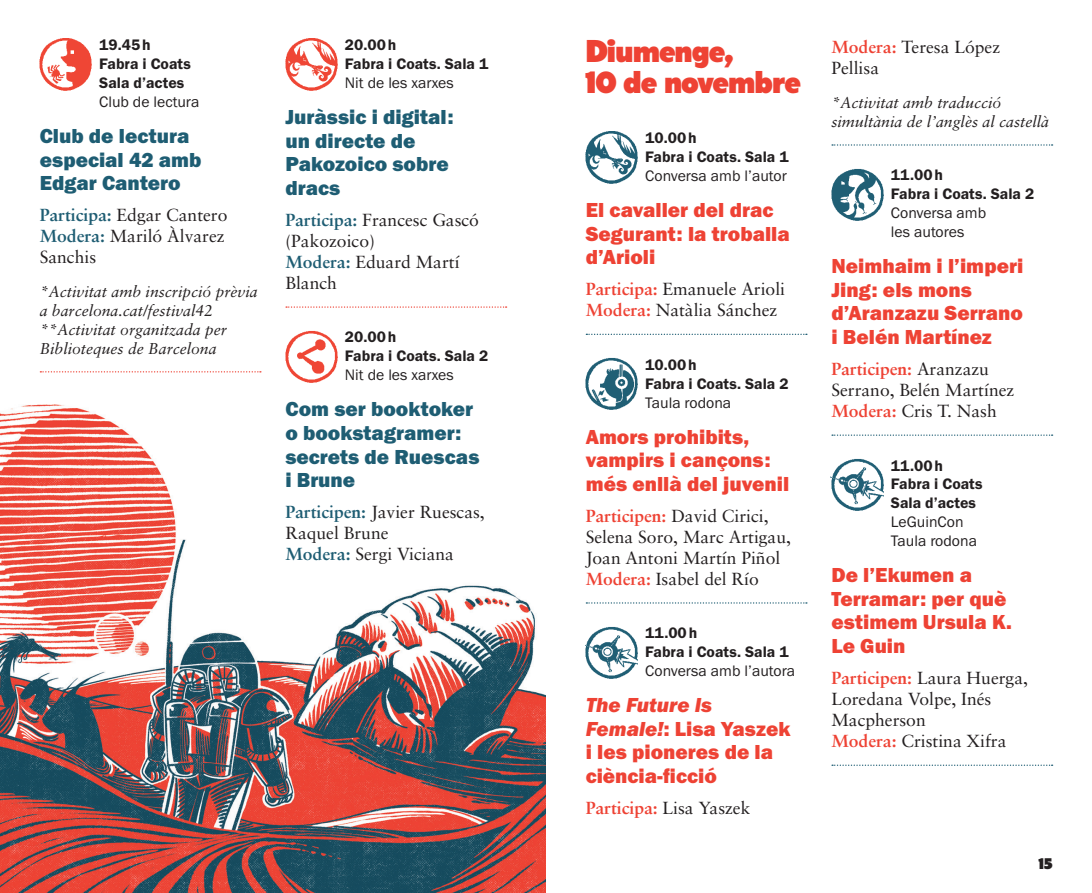
<style>
.page{position:relative;width:1092px;height:893px;background:#fff}
.page>*{position:absolute;margin:0;border:0;box-sizing:border-box;transform-origin:0 0}
.DIA{font:31.5px/31.5px "Tondu";color:#ee4234}
.TITOL_ACTIVITAT{font:21px/23.6px "Franklin Gothic URW Hea";color:#ee4234}
.TITOL_ACTIVITAT-2{font:21px/23.6px "Franklin Gothic URW Hea";color:#1e5d73}
.PARTICIPA{font:17.5px/21px "Sabon LT Pro";color:#231f20}
.MODERA{font:17.5px/21px "Sabon LT Pro";color:#231f20}
.PARTICIPA-2{font:700 17.5px "Sabon LT Pro";color:#ee4234}
.ALTRES{font:italic 15.75px/18.9px "Sabon LT Pro";color:#231f20}
.TIPUS{font:15.75px/18.9px "Franklin Gothic URW Boo";color:#231f20}
.DATA_I_LLOC{font:15.75px/18.9px "Franklin Gothic URW Dem";color:#231f20}
.DATA_I_LLOC_SENSE_FI{font:15.75px/18.9px "Franklin Gothic URW Dem";color:#231f20}
.t1{font:15.75px "Tondu";color:#231f20}
.s1{font-weight:700;color:#1e5d73}
.s2{font-weight:700;color:#ee4234}
.s3{font-family:"Franklin Gothic URW Hea Ita"}
.s4{font-weight:400;color:#231f20}
</style>
<div class="page">
<svg style="left:832px;top:144px;width:220px;height:2px"></svg>
<svg style="left:832px;top:434px;width:220px;height:2px"></svg>
<svg style="left:832px;top:765px;width:220px;height:1px"></svg>
<img style="left:831px;top:169px;width:52px;height:52px">
<img style="left:830px;top:459px;width:53px;height:52px">
<svg style="left:586px;top:334px;width:220px;height:1px"></svg>
<svg style="left:586px;top:602px;width:220px;height:2px"></svg>
<img style="left:585px;top:131px;width:52px;height:53px">
<img style="left:585px;top:358px;width:52px;height:52px">
<img style="left:585px;top:627px;width:52px;height:52px">
<svg style="left:40px;top:371px;width:221px;height:1px"></svg>
<img style="left:39px;top:38px;width:53px;height:53px">
<img style="left:0;top:404px;width:546px;height:489px">
<svg style="left:286px;top:306px;width:220px;height:2px"></svg>
<img style="left:285px;top:38px;width:52px;height:53px">
<img style="left:285px;top:331px;width:52px;height:52px">
<p class="DATA_I_LLOC_SENSE_FI" style="left:99px;top:35px;width:93px">19.45 h<br>Fabra i Coats<br>Sala d’actes</p>
<p class="TIPUS" style="left:99px;top:92px;width:102px">Club de lectura</p>
<p class="TITOL_ACTIVITAT-2" style="left:40px;top:123px;width:163px">Club de lectura especial 42 amb<br>Edgar Cantero</p>
<p class="PARTICIPA" style="left:40px;top:204px;width:189px"><span class="s1">Participa:</span> Edgar Cantero</p>
<p class="MODERA" style="left:40px;top:225px;width:186px"><span class="s1">Modera:</span> Mariló Àlvarez<br>Sanchis</p>
<p class="ALTRES" style="left:40px;top:282px;width:219px">*Activitat amb inscripció prèvia a barcelona.cat/festival42</p>
<p class="ALTRES" style="left:40px;top:319px;width:189px">**Activitat organitzada per<br>Biblioteques de Barcelona</p>
<p class="DATA_I_LLOC_SENSE_FI" style="left:345px;top:35px;width:145px">20.00 h<br>Fabra i Coats. Sala 1</p>
<p class="TIPUS" style="left:345px;top:73px;width:110px">Nit de les xarxes</p>
<p class="TITOL_ACTIVITAT-2" style="left:285px;top:105px;width:170px">Juràssic i digital: un directe de<br>Pakozoico sobre dracs</p>
<p class="PARTICIPA" style="left:285px;top:209px;width:195px"><span class="s1">Participa:</span> Francesc Gascó (Pakozoico)</p>
<p class="MODERA" style="left:285px;top:251px;width:176px"><span class="s1">Modera:</span> Eduard Martí<br>Blanch</p>
<p class="DATA_I_LLOC" style="left:345px;top:327px;width:145px">20.00 h<br>Fabra i Coats. Sala 2</p>
<p class="TIPUS" style="left:345px;top:365px;width:110px">Nit de les xarxes</p>
<p class="TITOL_ACTIVITAT-2" style="left:285px;top:397px;width:195px">Com ser booktoker o bookstagramer: secrets de Ruescas i Brune</p>
<p class="PARTICIPA" style="left:285px;top:501px;width:201px"><span class="s1">Participen:</span> Javier Ruescas,<br>Raquel Brune</p>
<p class="MODERA" style="left:285px;top:543px;width:170px"><span class="s1">Modera:</span> Sergi Viciana</p>
<p class="DIA" style="left:585px;top:32px;width:216px">Diumenge,<br>10 de novembre</p>
<p class="DATA_I_LLOC_SENSE_FI" style="left:645px;top:128px;width:145px">10.00 h<br>Fabra i Coats. Sala 1</p>
<p class="TIPUS" style="left:645px;top:166px;width:143px">Conversa amb l’autor</p>
<p class="TITOL_ACTIVITAT" style="left:585px;top:197px;width:205px">El cavaller del drac<br>Segurant: la troballa d’Arioli</p>
<p class="PARTICIPA" style="left:585px;top:278px;width:201px"><span class="s2">Participa:</span> Emanuele Arioli</p>
<p class="MODERA" style="left:585px;top:299px;width:193px"><span class="s2">Modera:</span> Natàlia Sánchez</p>
<p class="DATA_I_LLOC" style="left:645px;top:355px;width:145px">10.00 h<br>Fabra i Coats. Sala 2</p>
<p class="TIPUS" style="left:645px;top:392px;width:87px">Taula rodona</p>
<p class="TITOL_ACTIVITAT" style="left:585px;top:424px;width:205px">Amors prohibits, vampirs i cançons: més enllà del juvenil</p>
<p class="PARTICIPA" style="left:585px;top:505px;width:207px"><span class="s2">Participen:</span> David Cirici,<br>Selena Soro, Marc Artigau,<br>Joan Antoni Martín Piñol</p>
<p class="MODERA" style="left:585px;top:568px;width:175px"><span class="s2">Modera:</span> Isabel del Río</p>
<p class="DATA_I_LLOC" style="left:645px;top:623px;width:145px">11.00 h<br>Fabra i Coats. Sala 1</p>
<p class="TIPUS" style="left:645px;top:661px;width:151px">Conversa amb l’autora</p>
<p class="TITOL_ACTIVITAT" style="left:585px;top:693px;width:206px"><span class="s3">The Future Is<br>Female!</span>: Lisa Yaszek i les pioneres de la ciència-ficció</p>
<p class="PARTICIPA-2" style="left:585px;top:797px;width:166px">Participa: <span class="s4">Lisa Yaszek</span></p>
<p class="MODERA" style="left:831px;top:36px;width:170px"><span class="s2">Modera:</span> Teresa López<br>Pellisa</p>
<p class="ALTRES" style="left:831px;top:92px;width:219px">*Activitat amb traducció simultània de l’anglès al castellà</p>
<p class="DATA_I_LLOC" style="left:890px;top:165px;width:145px">11.00 h<br>Fabra i Coats. Sala 2</p>
<p class="TIPUS" style="left:890px;top:203px;width:97px">Conversa amb les autores</p>
<p class="TITOL_ACTIVITAT" style="left:831px;top:254px;width:193px">Neimhaim i l’imperi<br>Jing: els mons d’Aranzazu Serrano i Belén Martínez</p>
<p class="PARTICIPA" style="left:831px;top:358px;width:184px"><span class="s2">Participen:</span> Aranzazu<br>Serrano, Belén Martínez</p>
<p class="MODERA" style="left:831px;top:400px;width:167px"><span class="s2">Modera:</span> Cris T. Nash</p>
<p class="DATA_I_LLOC" style="left:890px;top:456px;width:93px">11.00 h<br>Fabra i Coats<br>Sala d’actes</p>
<p class="TIPUS" style="left:890px;top:512px;width:87px">LeGuinCon<br>Taula rodona</p>
<p class="TITOL_ACTIVITAT" style="left:831px;top:563px;width:182px">De l’Ekumen a<br>Terramar: per què estimem Ursula K.<br>Le Guin</p>
<p class="PARTICIPA" style="left:831px;top:667px;width:198px"><span class="s2">Participen:</span> Laura Huerga,<br>Loredana Volpe, Inés<br>Macpherson</p>
<p class="MODERA" style="left:831px;top:730px;width:177px"><span class="s2">Modera:</span> Cristina Xifra</p>
<p class="t1" style="left:1038px;top:850px;width:15px">15</p>
</div>
